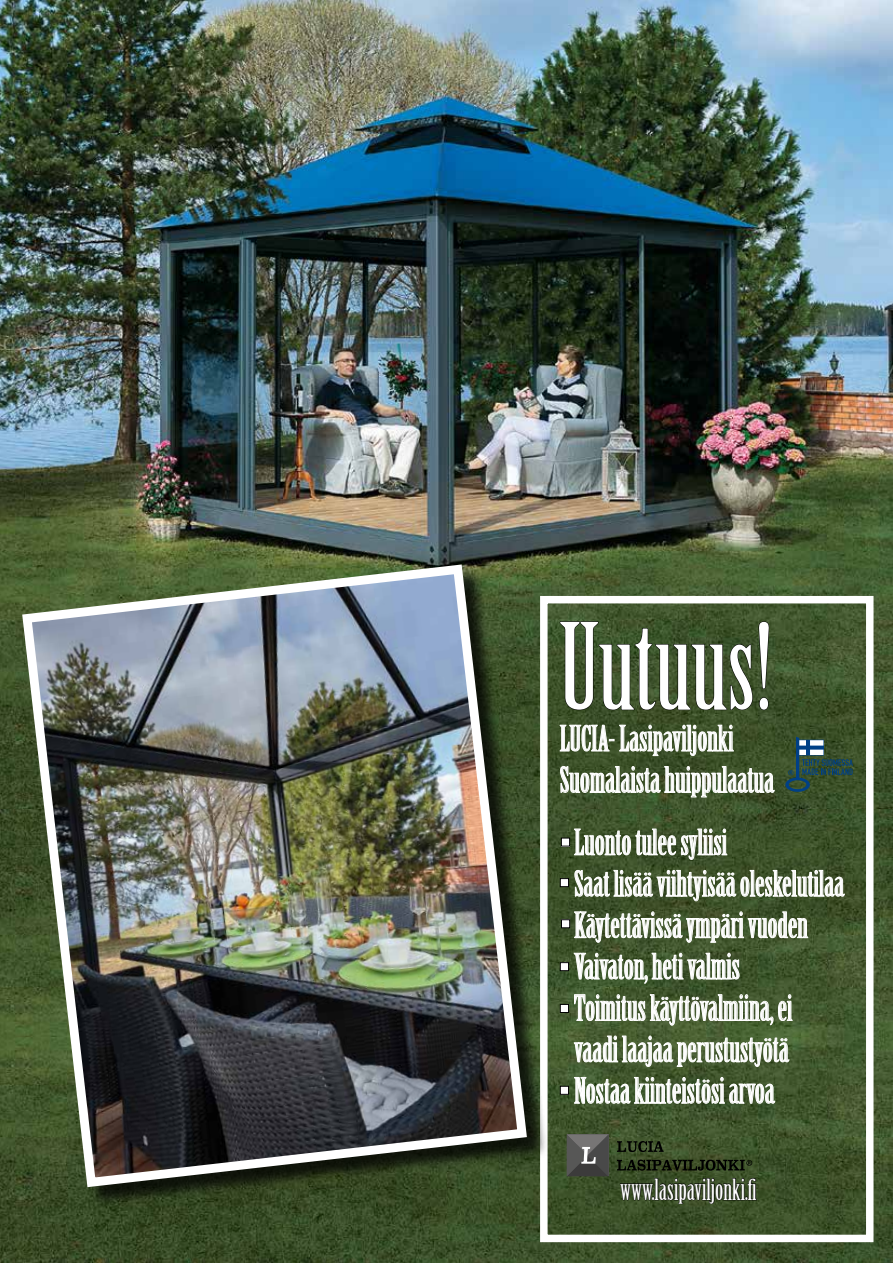
<style>
.page{position:relative;width:893px;height:1263px;background:#fff}
.page>*{position:absolute;margin:0;border:0;box-sizing:border-box;transform-origin:0 0}
.t1{font:117px "Birch Std";color:#fff}
.t2{font:34.5px/41.4px "Birch Std";color:#fff}
.t3{font:28.5px "Birch Std";color:#fff}
</style>
<div class="page">
<img style="left:0;top:0;width:893px;height:1263px">
<div style="left:540px;top:596px;width:333px;height:646px;border:8px solid #fff"></div>
<svg style="left:573px;top:822px;width:272px;height:291px"></svg>
<div style="left:561px;top:838px;width:9px;height:8px;background:#fff"></div>
<div style="left:561px;top:838px;width:9px;height:8px;border:1px solid #000"></div>
<div style="left:560px;top:878px;width:8px;height:9px;background:#fff"></div>
<div style="left:560px;top:878px;width:9px;height:9px;border:1px solid #000"></div>
<div style="left:561px;top:920px;width:9px;height:8px;background:#fff"></div>
<div style="left:561px;top:919px;width:9px;height:9px;border:1px solid #000"></div>
<div style="left:560px;top:963px;width:8px;height:8px;background:#fff"></div>
<div style="left:560px;top:962px;width:9px;height:9px;border:1px solid #000"></div>
<div style="left:560px;top:1004px;width:8px;height:8px;background:#fff"></div>
<div style="left:560px;top:1004px;width:9px;height:9px;border:1px solid #000"></div>
<div style="left:560px;top:1086px;width:8px;height:8px;background:#fff"></div>
<div style="left:560px;top:1086px;width:9px;height:8px;border:1px solid #000"></div>
<svg style="left:559px;top:621px;width:216px;height:177px"></svg>
<svg style="left:785px;top:737px;width:68px;height:55px"></svg>
<svg style="left:567px;top:1134px;width:42px;height:42px"></svg>
<svg style="left:617px;top:1141px;width:140px;height:70px"></svg>
<div style="left:26px;top:568px;width:522px;height:640px;background:#000;opacity:.75"></div>
<img style="left:17px;top:560px;width:515px;height:632px">
<h1 class="t1" style="left:560px;top:601px;width:214px">Uutuus!</h1>
<p class="t2" style="left:560px;top:719px;width:216px">LUCIA- Lasipaviljonki<br>Suomalaista huippulaatua</p>
<p class="t2" style="left:574px;top:822px;width:272px">Luonto tulee syliisi<br>Saat lisää viihtyisää oleskelutilaa<br>Käytettävissä ympäri vuoden<br>Vaivaton, heti valmis<br>Toimitus käyttövalmiina, ei vaadi laajaa perustustyötä<br>Nostaa kiinteistösi arvoa</p>
<p class="t3" style="left:620px;top:1173px;width:138px">www.lasipaviljonki.fi</p>
</div>
